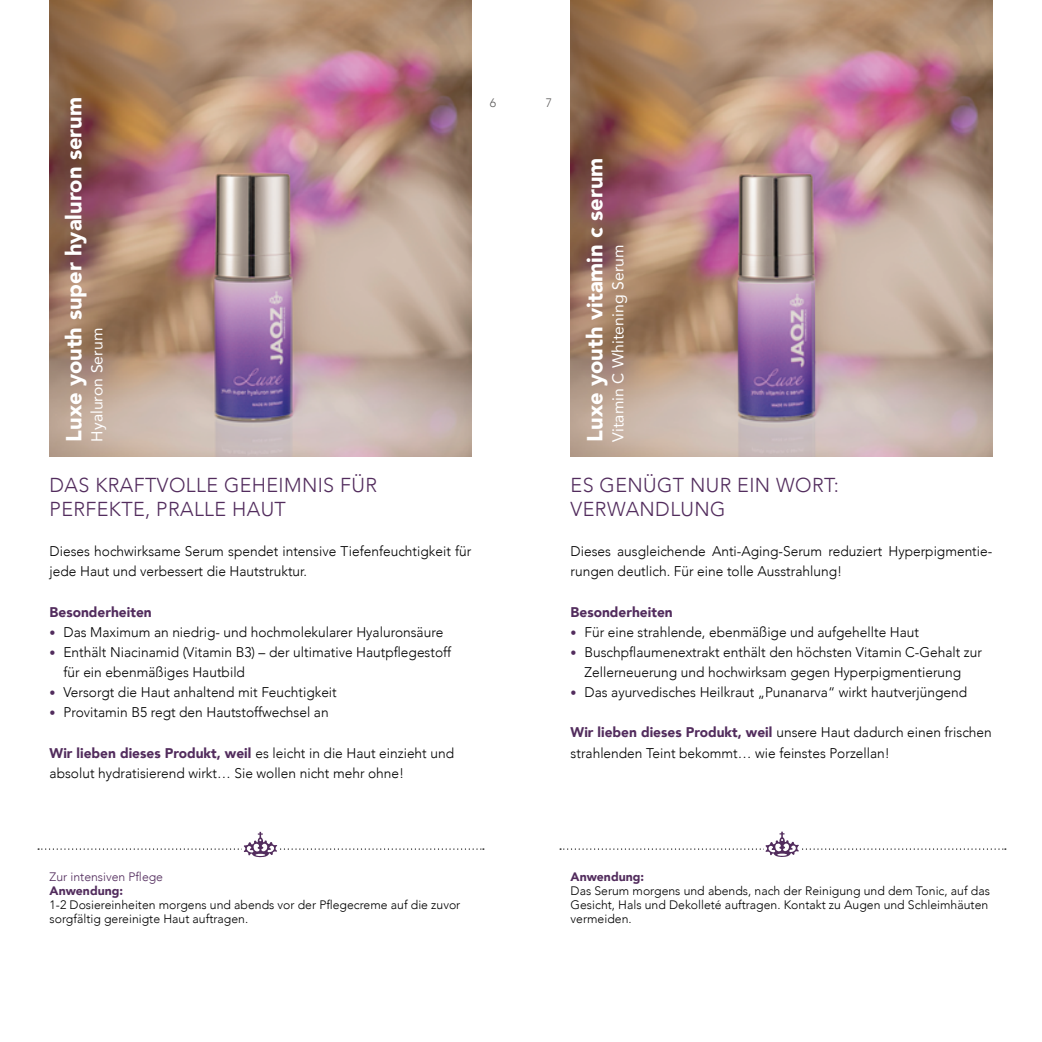
<style>
.page{position:relative;width:1042px;height:1042px;background:#fff}
.page>*{position:absolute;margin:0;border:0;box-sizing:border-box;transform-origin:0 0}
.t1{font:900 21.88px "Avenir";color:#fff}
.t2{font:300 20.12px/24.5px "Avenir";letter-spacing:.02em;color:#522c5d}
.t3{font:15.75px "Avenir";letter-spacing:.005em;color:#fff}
.t4{font:300 14px/20.1px "Avenir";color:#000}
.t5{font:900 14px "Avenir";color:#522c5d}
.t6{font:300 12.25px/14px "Avenir";color:#000}
.t7{font:900 12.25px "Avenir";color:#522c5d}
.t8{font:300 12.25px "Avenir";color:#522c5d}
.t9{font:300 12.25px "Avenir";color:#5f5e5e}
.s1{font-size:12.25px;color:#522c5d}
.s2{font-weight:900;color:#522c5d}
</style>
<div class="page">
<svg style="left:38px;top:832px;width:446px;height:26px"></svg>
<svg style="left:560px;top:831px;width:446px;height:26px"></svg>
<img style="left:570px;top:0;width:422px;height:456px">
<img style="left:50px;top:0;width:421px;height:456px">
<h1 class="t1" style="left:55px;top:441px;width:346px;rotate:-90deg">Luxe youth super hyaluron serum</h1>
<p class="t3" style="left:84px;top:441px;width:115px;rotate:-90deg">Hyaluron Serum</p>
<h2 class="t2" style="left:50px;top:472px;width:329px">DAS KRAFTVOLLE GEHEIMNIS FÜR<br>PERFEKTE, PRALLE HAUT</h2>
<p class="t4" style="left:50px;top:541px;width:423px">Dieses hochwirksame Serum spendet intensive Tiefenfeuchtigkeit für jede Haut und verbessert die Hautstruktur.</p>
<p class="t5" style="left:50px;top:600px;width:104px">Besonderheiten</p>
<p class="t4" style="left:50px;top:622px;width:395px"><span class="s1">•</span> Das Maximum an niedrig- und hochmolekularer Hyaluronsäure</p>
<p class="t4" style="left:63px;top:642px;width:389px;text-indent:-14px"><span class="s1">•</span> Enthält Niacinamid (Vitamin B3) – der ultimative Hautpflegestoff für ein ebenmäßiges Hautbild</p>
<p class="t4" style="left:50px;top:682px;width:289px"><span class="s1">•</span> Versorgt die Haut anhaltend mit Feuchtigkeit</p>
<p class="t4" style="left:50px;top:702px;width:281px"><span class="s1">•</span> Provitamin B5 regt den Hautstoffwechsel an</p>
<p class="t4" style="left:50px;top:743px;width:406px"><span class="s2">Wir lieben dieses Produkt, weil</span> es leicht in die Haut einzieht und absolut hydratisierend wirkt… Sie wollen nicht mehr ohne!</p>
<p class="t9" style="left:490px;top:95px;width:8px">6</p>
<p class="t9" style="left:546px;top:95px;width:8px">7</p>
<h1 class="t1" style="left:576px;top:441px;width:285px;rotate:-90deg">Luxe youth vitamin c serum</h1>
<p class="t3" style="left:605px;top:441px;width:199px;rotate:-90deg">Vitamin C Whitening Serum</p>
<h2 class="t2" style="left:570px;top:472px;width:270px">ES GENÜGT NUR EIN WORT:<br>VERWANDLUNG</h2>
<p class="t4" style="left:570px;top:541px;width:423px">Dieses ausgleichende Anti-Aging-Serum reduziert Hyperpigmentie&shy;rungen deutlich. Für eine tolle Ausstrahlung!</p>
<p class="t5" style="left:570px;top:600px;width:104px">Besonderheiten</p>
<p class="t4" style="left:570px;top:622px;width:350px"><span class="s1">•</span> Für eine strahlende, ebenmäßige und aufgehellte Haut</p>
<p class="t4" style="left:570px;top:642px;width:413px;text-align:center"><span class="s1">•</span> Buschpflaumenextrakt enthält den höchsten Vitamin C-Gehalt zur<br>Zellerneuerung und hochwirksam gegen Hyperpigmentierung</p>
<p class="t4" style="left:570px;top:682px;width:398px"><span class="s1">•</span> Das ayurvedisches Heilkraut „Punanarva“ wirkt hautverjüngend</p>
<p class="t4" style="left:570px;top:722px;width:423px"><span class="s2">Wir lieben dieses Produkt, weil</span> unsere Haut dadurch einen frischen strahlenden Teint bekommt… wie feinstes Porzellan!</p>
<p class="t8" style="left:50px;top:869px;width:115px">Zur intensiven Pflege</p>
<p class="t7" style="left:50px;top:880px;width:75px">Anwendung:</p>
<p class="t6" style="left:50px;top:897px;width:412px">1-2 Dosiereinheiten morgens und abends vor der Pflegecreme auf die zuvor sorgfältig gereinigte Haut auftragen.</p>
<p class="t7" style="left:570px;top:866px;width:75px">Anwendung:</p>
<p class="t6" style="left:570px;top:883px;width:421px">Das Serum morgens und abends, nach der Reinigung und dem Tonic, auf das<br>Gesicht, Hals und Dekolleté auftragen. Kontakt zu Augen und Schleimhäuten vermeiden.</p>
</div>
